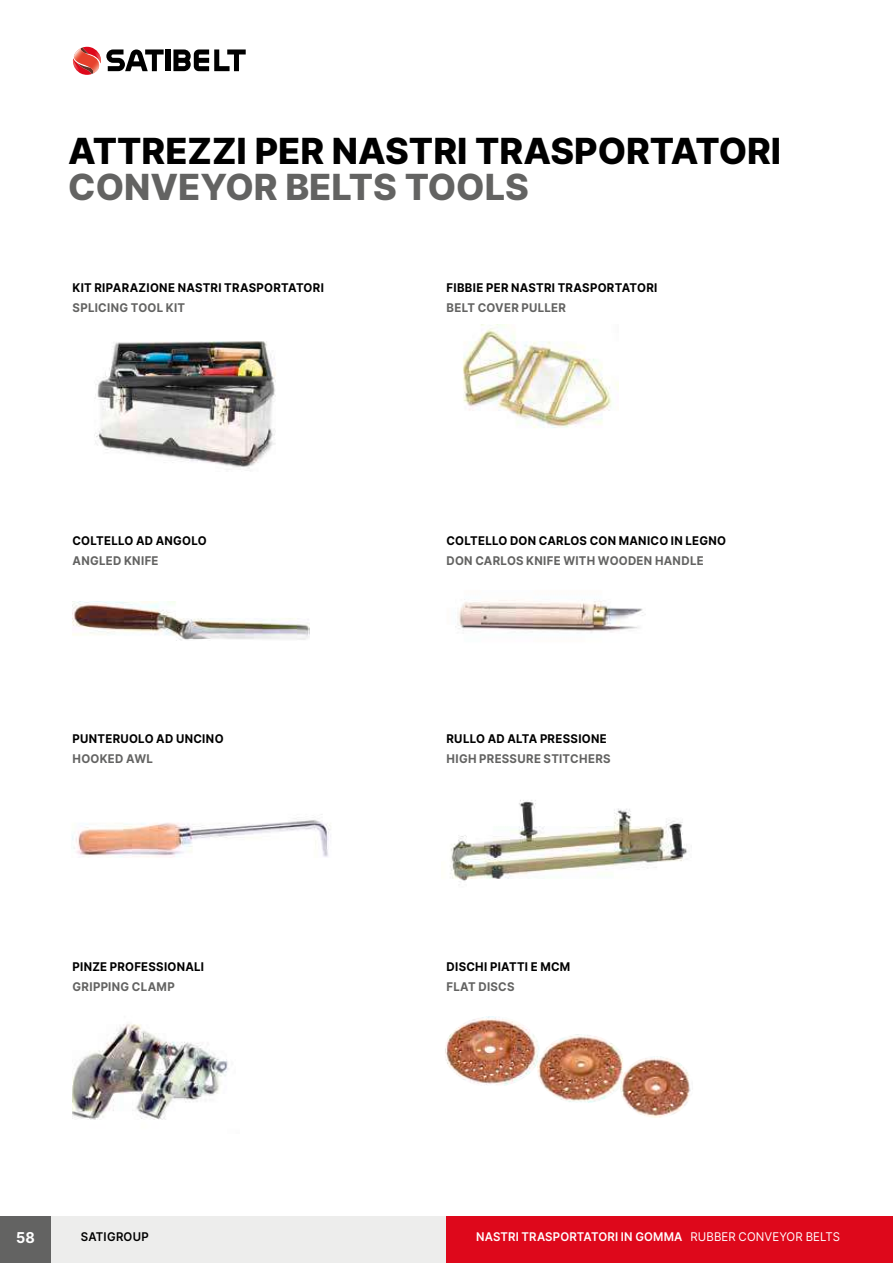
<style>
.page{position:relative;width:893px;height:1263px;background:#fff}
.page>*{position:absolute;margin:0;border:0;box-sizing:border-box;transform-origin:0 0}
.t1{font:800 36px "Inter";color:#000}
.t2{font:800 36px "Inter";color:#636362}
.t3{font:700 15px "Inter";color:#fff;scale:.95 1}
.t4{font:700 12px "Inter";letter-spacing:.025em;color:#000;scale:.95 1}
.t5{font:700 12px "Inter";letter-spacing:.025em;color:#636362;scale:.95 1}
.t6{font:600 12px "Inter";letter-spacing:.015em;color:#fff;scale:.95 1}
.t7{font:600 12px "Inter";letter-spacing:.02em;color:#000;scale:.95 1}
.s1{font-weight:400}
</style>
<div class="page">
<div style="left:51px;top:1216px;width:395px;height:47px;background:#ededec"></div>
<div style="left:0;top:1216px;width:51px;height:47px;background:#636362"></div>
<img style="left:94px;top:341px;width:182px;height:128px">
<img style="left:462px;top:324px;width:156px;height:104px">
<img style="left:73px;top:602px;width:236px;height:39px">
<img style="left:455px;top:599px;width:191px;height:34px">
<img style="left:72px;top:814px;width:259px;height:44px">
<img style="left:450px;top:800px;width:237px;height:82px">
<img style="left:73px;top:1024px;width:155px;height:96px">
<img style="left:445px;top:1016px;width:92px;height:70px">
<img style="left:537px;top:1034px;width:85px;height:69px">
<img style="left:620px;top:1056px;width:71px;height:62px">
<svg style="left:173px;top:49px;width:73px;height:22px"></svg>
<div style="left:166px;top:49px;width:5px;height:22px;background:#000"></div>
<svg style="left:72px;top:47px;width:92px;height:28px"></svg>
<div style="left:446px;top:1216px;width:447px;height:47px;background:#de081b"></div>
<h1 class="t1" style="left:68px;top:124px;width:714px">ATTREZZI PER NASTRI TRASPORTATORI</h1>
<h1 class="t2" style="left:68px;top:160px;width:462px">CONVEYOR BELTS TOOLS</h1>
<p class="t4" style="left:73px;top:279px;width:266px">KIT RIPARAZIONE NASTRI TRASPORTATORI</p>
<p class="t5" style="left:73px;top:299px;width:120px">SPLICING TOOL KIT</p>
<p class="t4" style="left:447px;top:279px;width:223px">FIBBIE PER NASTRI TRASPORTATORI</p>
<p class="t5" style="left:447px;top:299px;width:127px">BELT COVER PULLER</p>
<p class="t4" style="left:73px;top:531px;width:143px">COLTELLO AD ANGOLO</p>
<p class="t5" style="left:73px;top:551px;width:92px">ANGLED KNIFE</p>
<p class="t4" style="left:447px;top:531px;width:296px">COLTELLO DON CARLOS CON MANICO IN LEGNO</p>
<p class="t5" style="left:447px;top:551px;width:272px">DON CARLOS KNIFE WITH WOODEN HANDLE</p>
<p class="t4" style="left:73px;top:729px;width:160px">PUNTERUOLO AD UNCINO</p>
<p class="t5" style="left:73px;top:750px;width:86px">HOOKED AWL</p>
<p class="t4" style="left:447px;top:729px;width:170px">RULLO AD ALTA PRESSIONE</p>
<p class="t5" style="left:447px;top:750px;width:174px">HIGH PRESSURE STITCHERS</p>
<p class="t4" style="left:73px;top:957px;width:140px">PINZE PROFESSIONALI</p>
<p class="t5" style="left:73px;top:977px;width:109px">GRIPPING CLAMP</p>
<p class="t4" style="left:447px;top:957px;width:132px">DISCHI PIATTI E MCM</p>
<p class="t5" style="left:447px;top:977px;width:73px">FLAT DISCS</p>
<p class="t3" style="left:16px;top:1226px;width:21px">58</p>
<p class="t7" style="left:81px;top:1228px;width:73px">SATIGROUP</p>
<p class="t6" style="left:476px;top:1228px;width:384px">NASTRI TRASPORTATORI IN GOMMA <span class="s1">RUBBER CONVEYOR BELTS</span></p>
</div>
